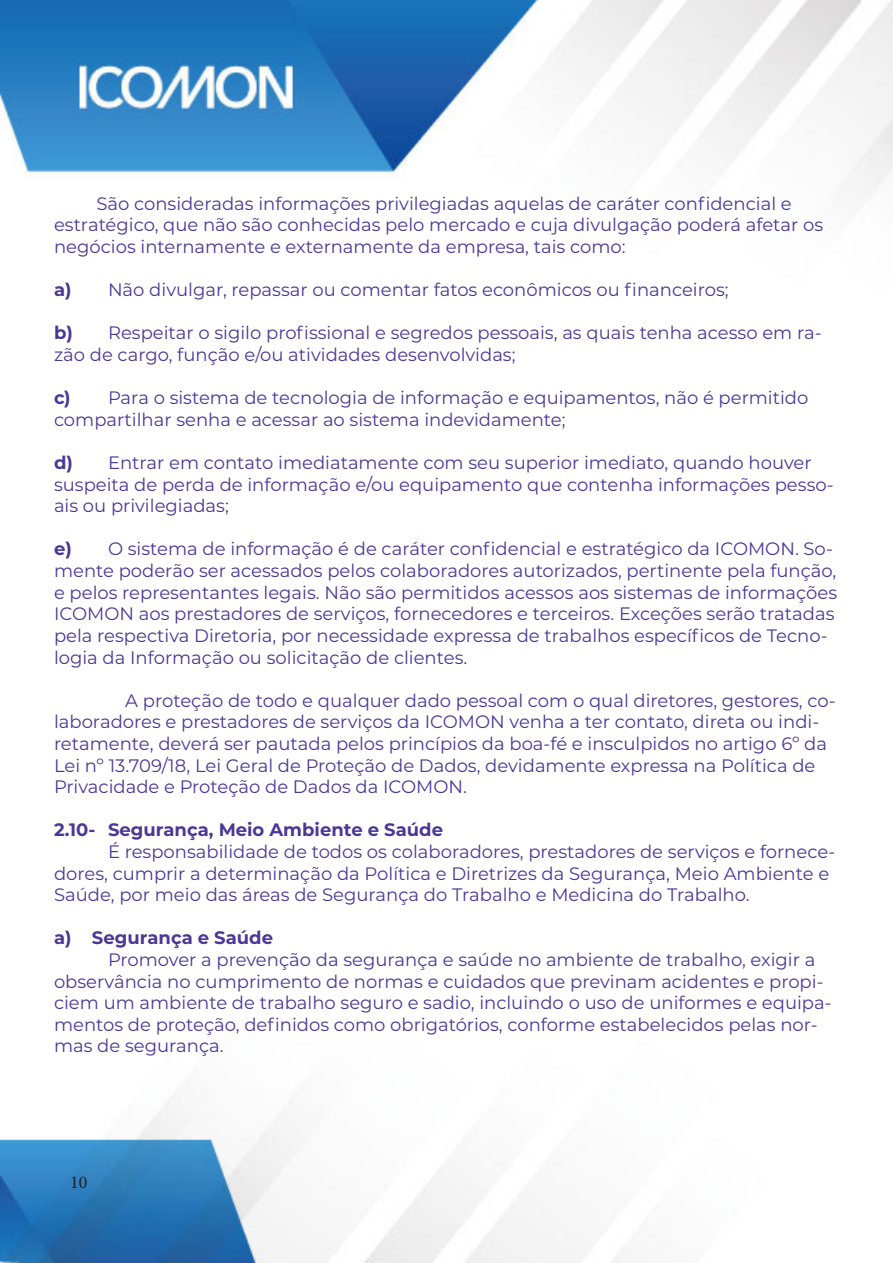
<style>
.page{position:relative;width:893px;height:1263px;background:#fff}
.page>*{position:absolute;margin:0;border:0;box-sizing:border-box;transform-origin:0 0}
.t1{font:18px/21.6px "Montserrat";color:#4b3896}
.t2{font:700 18px "Montserrat";color:#4b3896}
.t3{font:18px "Minion Pro";color:#231f20}
.s1{font-weight:700}
</style>
<div class="page">
<img style="left:0;top:0;width:893px;height:1263px">
<p class="t1" style="left:54px;top:192px;width:771px;text-indent:42px">São consideradas informações privilegiadas aquelas de caráter confidencial e estratégico, que não são conhecidas pelo mercado e cuja divulgação poderá afetar os negócios internamente e externamente da empresa, tais como:</p>
<p class="t1" style="left:54px;top:278px;width:676px"><span class="s1">a)</span> Não divulgar, repassar ou comentar fatos econômicos ou financeiros;</p>
<p class="t1" style="left:54px;top:322px;width:769px"><span class="s1">b)</span> Respeitar o sigilo profissional e segredos pessoais, as quais tenha acesso em ra&shy;zão de cargo, função e/ou atividades desenvolvidas;</p>
<p class="t1" style="left:54px;top:386px;width:756px"><span class="s1">c)</span> Para o sistema de tecnologia de informação e equipamentos, não é permitido compartilhar senha e acessar ao sistema indevidamente;</p>
<p class="t1" style="left:54px;top:451px;width:781px"><span class="s1">d)</span> Entrar em contato imediatamente com seu superior imediato, quando houver suspeita de perda de informação e/ou equipamento que contenha informações pesso&shy;ais ou privilegiadas;</p>
<p class="t1" style="left:54px;top:538px;width:785px"><span class="s1">e)</span> O sistema de informação é de caráter confidencial e estratégico da ICOMON. So&shy;mente poderão ser acessados pelos colaboradores autorizados, pertinente pela função, e pelos representantes legais. Não são permitidos acessos aos sistemas de informações ICOMON aos prestadores de serviços, fornecedores e terceiros. Exceções serão tratadas pela respectiva Diretoria, por necessidade expressa de trabalhos específicos de Tecno&shy;logia da Informação ou solicitação de clientes.</p>
<p class="t1" style="left:54px;top:689px;width:783px;text-indent:71px">A proteção de todo e qualquer dado pessoal com o qual diretores, gestores, co&shy;laboradores e prestadores de serviços da ICOMON venha a ter contato, direta ou indi&shy;retamente, deverá ser pautada pelos princípios da boa-fé e insculpidos no artigo 6º da Lei nº 13.709/18, Lei Geral de Proteção de Dados, devidamente expressa na Política de Privacidade e Proteção de Dados da ICOMON.</p>
<p class="t2" style="left:54px;top:817px;width:390px">2.10- Segurança, Meio Ambiente e Saúde</p>
<p class="t1" style="left:54px;top:840px;width:783px;text-indent:54px">É responsabilidade de todos os colaboradores, prestadores de serviços e fornece&shy;dores, cumprir a determinação da Política e Diretrizes da Segurança, Meio Ambiente e<br>Saúde, por meio das áreas de Segurança do Trabalho e Medicina do Trabalho.</p>
<p class="t2" style="left:54px;top:925px;width:221px">a) Segurança e Saúde</p>
<p class="t1" style="left:54px;top:948px;width:779px;text-indent:54px">Promover a prevenção da segurança e saúde no ambiente de trabalho, exigir a observância no cumprimento de normas e cuidados que previnam acidentes e propi&shy;ciem um ambiente de trabalho seguro e sadio, incluindo o uso de uniformes e equipa&shy;mentos de proteção, definidos como obrigatórios, conforme estabelecidos pelas nor&shy;mas de segurança.</p>
<p class="t3" style="left:70px;top:1170px;width:19px">10</p>
</div>
